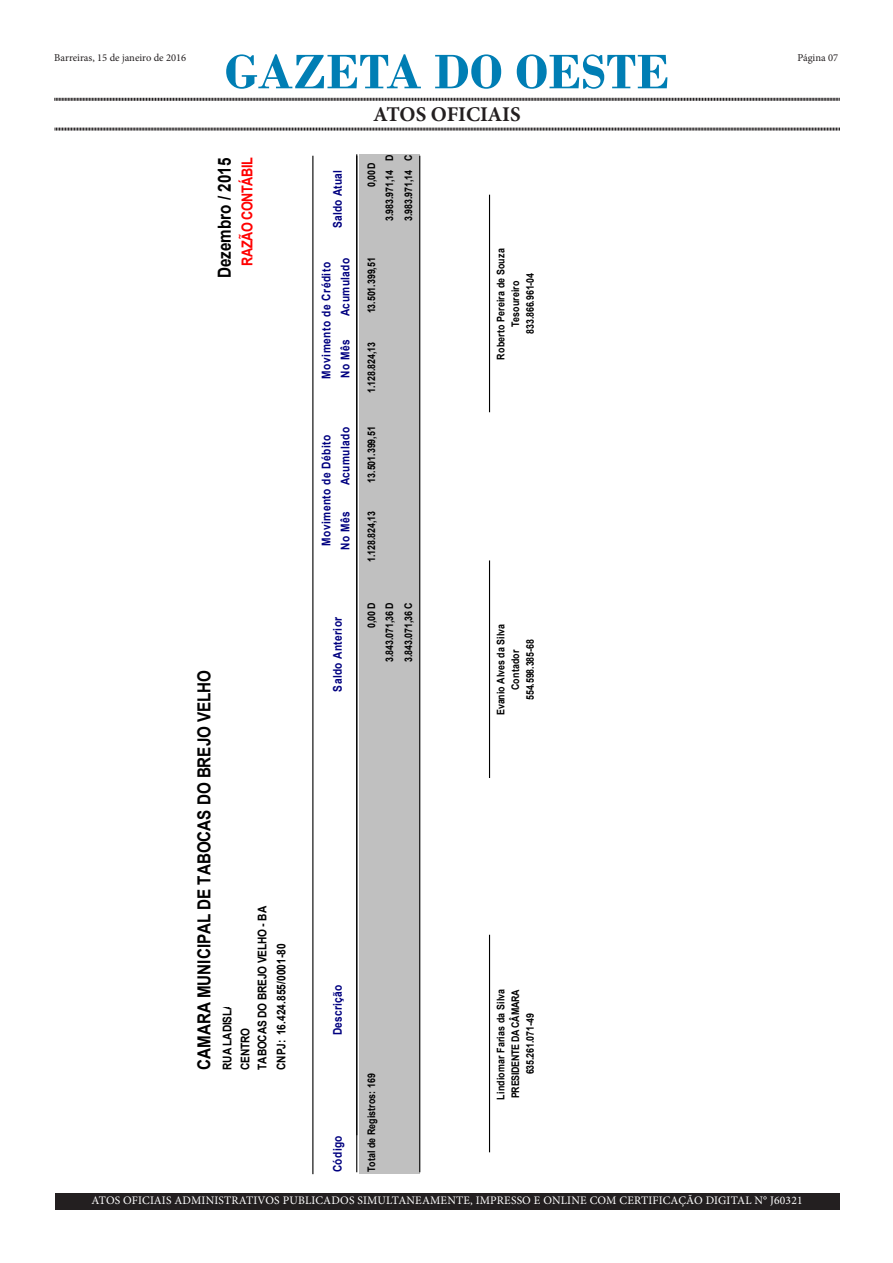
<style>
.page{position:relative;width:893px;height:1263px;background:#fff}
.page>*{position:absolute;margin:0;border:0;box-sizing:border-box;transform-origin:0 0}
.t1{font:700 51px "Bodoni";color:#007eb4}
.t2{font:700 21px "Minion Pro";letter-spacing:-.005em;color:#231f20}
.t3{font:700 18px "Arial";color:#000;scale:.84 1}
.t4{font:700 15px "Arial";letter-spacing:-.03em;color:#f00;scale:.84 1}
.t5{font:700 12px/19.2px "Arial";letter-spacing:.04em;color:#000080;scale:.84 1}
.t6{font:700 12px/18px "Arial";letter-spacing:-.015em;color:#000;scale:.84 1}
.t7{font:700 12px "Arial";letter-spacing:.01em;color:#000;scale:.84 1}
.t8{font:700 12px "Arial";letter-spacing:.02em;color:#000080;scale:.84 1}
.t9{font:11.55px "Minion Pro";letter-spacing:.015em;color:#fff}
.t10{font:700 10.5px/14.7px "Arial";letter-spacing:-.005em;color:#000;text-align:center;scale:.84 1}
.t11{font:10.5px "Minion Pro";color:#231f20}
</style>
<div class="page">
<svg style="left:54px;top:97px;width:786px;height:4px;background:#908e8e"></svg>
<svg style="left:54px;top:127px;width:786px;height:4px;background:#908e8e"></svg>
<div style="left:55px;top:1193px;width:784px;height:16px;background:#231f20"></div>
<hr style="left:356px;top:154px;width:1px;height:981px;background:#000">
<hr style="left:312px;top:156px;width:1px;height:1018px;background:#000">
<div style="left:359px;top:155px;width:61px;height:1019px;background:#c0c0c0"></div>
<hr style="left:489px;top:935px;width:1px;height:217px;background:#000">
<hr style="left:489px;top:560px;width:1px;height:218px;background:#000">
<hr style="left:489px;top:195px;width:1px;height:217px;background:#000">
<hr style="left:356px;top:156px;width:1px;height:1016px;background:#000">
<hr style="left:419px;top:156px;width:1px;height:1016px;background:#000">
<p class="t11" style="left:54px;top:51px;width:133px">Barreiras, 15 de janeiro de 2016</p>
<p class="t1" style="left:225px;top:42px;width:446px">GAZETA DO OESTE</p>
<p class="t2" style="left:373px;top:99px;width:149px">ATOS OFICIAIS</p>
<p class="t3" style="left:212px;top:278px;width:145px;rotate:-90deg">Dezembro / 2015</p>
<p class="t4" style="left:237px;top:266px;width:131px;rotate:-90deg">RAZÃO CONTÁBIL</p>
<p class="t3" style="left:192px;top:1070px;width:477px;rotate:-90deg">CAMARA MUNICIPAL DE TABOCAS DO BREJO VELHO</p>
<p class="t6" style="left:254px;top:1070px;width:196px;rotate:-90deg">TABOCAS DO BREJO VELHO - BA</p>
<p class="t6" style="left:219px;top:1070px;width:150px;rotate:-90deg">RUA LADISLAU ANTUNES<br>CENTRO</p>
<p class="t7" style="left:273px;top:1070px;width:152px;rotate:-90deg">CNPJ: 16.424.855/0001-80</p>
<p class="t8" style="left:330px;top:228px;width:70px;rotate:-90deg">Saldo Atual</p>
<p class="t5" style="left:336px;top:316px;width:71px;rotate:-90deg">Acumulado</p>
<p class="t5" style="left:317px;top:378px;width:140px;rotate:-90deg">Movimento de Crédito<br>No Mês</p>
<p class="t5" style="left:336px;top:485px;width:71px;rotate:-90deg">Acumulado</p>
<p class="t5" style="left:317px;top:550px;width:138px;text-indent:4px;rotate:-90deg">Movimento de Débito<br>No Mês</p>
<p class="t5" style="left:328px;top:691px;width:91px;rotate:-90deg">Saldo Anterior</p>
<p class="t10" style="left:382px;top:161px;width:9px;rotate:-90deg">D</p>
<p class="t10" style="left:402px;top:161px;width:9px;rotate:-90deg">C</p>
<p class="t10" style="left:363px;top:221px;width:71px;line-height:18px;text-align:left;text-indent:34px;rotate:-90deg">0,00D<br>3.983.971,14</p>
<p class="t10" style="left:402px;top:221px;width:63px;rotate:-90deg">3.983.971,14</p>
<p class="t10" style="left:364px;top:313px;width:68px;rotate:-90deg">13.501.399,51</p>
<p class="t10" style="left:364px;top:393px;width:63px;rotate:-90deg">1.128.824,13</p>
<p class="t10" style="left:364px;top:482px;width:68px;rotate:-90deg">13.501.399,51</p>
<p class="t10" style="left:364px;top:562px;width:63px;rotate:-90deg">1.128.824,13</p>
<p class="t10" style="left:364px;top:628px;width:32px;rotate:-90deg">0,00 D</p>
<p class="t10" style="left:382px;top:662px;width:72px;rotate:-90deg">3.843.071,36 D</p>
<p class="t10" style="left:402px;top:662px;width:72px;rotate:-90deg">3.843.071,36 C</p>
<p class="t5" style="left:328px;top:1035px;width:62px;rotate:-90deg">Descrição</p>
<p class="t5" style="left:328px;top:1172px;width:45px;rotate:-90deg">Código</p>
<p class="t10" style="left:364px;top:1172px;width:119px;rotate:-90deg">Total de Registros: 169</p>
<p class="t10" style="left:494px;top:359px;width:134px;rotate:-90deg">Roberto Pereira de Souza<br>Tesoureiro<br>833.866.961-04</p>
<p class="t10" style="left:494px;top:715px;width:110px;rotate:-90deg">Evanio Alves da Silva<br>Contador<br>554.598.385-68</p>
<p class="t10" style="left:494px;top:1099px;width:134px;rotate:-90deg">Lindiomar Farias da Silva<br>PRESIDENTE DA CÂMARA<br>635.261.071-49</p>
<p class="t11" style="left:797px;top:51px;width:42px">Página 07</p>
<p class="t9" style="left:91px;top:1193px;width:713px">ATOS OFICIAIS ADMINISTRATIVOS PUBLICADOS SIMULTANEAMENTE, IMPRESSO E ONLINE COM CERTIFICAÇÃO DIGITAL N° J60321</p>
</div>
